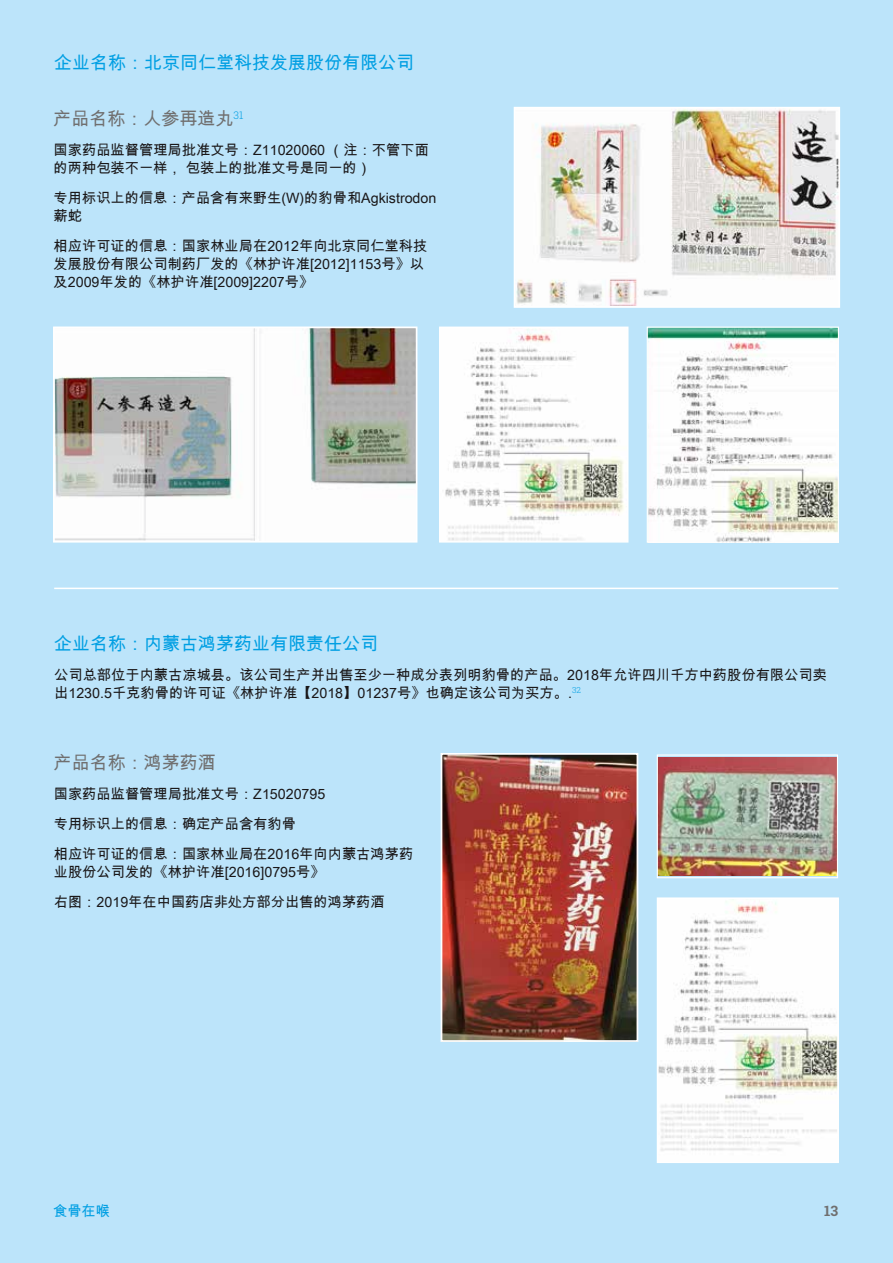
<style>
.page{position:relative;width:893px;height:1263px;background:#bce4fa}
.page>*{position:absolute;margin:0;border:0;box-sizing:border-box;transform-origin:0 0}
.t1{font:18px "Arial Unicode MS";color:#009fe3}
.t2{font:18px "Arial Unicode MS";color:#706f6f}
.t3{font:14.25px/18px "Arial Unicode MS";color:#1a1718}
.t4{font:14.25px "Arial Unicode MS";color:#009fe3}
.t5{font:700 14.25px "Roboto Slab";color:#706f6f}
</style>
<div class="page">
<img style="left:56px;top:329px;width:358px;height:211px">
<div style="left:53px;top:326px;width:364px;height:217px;border:2px solid #fff"></div>
<img style="left:517px;top:110px;width:320px;height:195px">
<div style="left:514px;top:107px;width:326px;height:201px;border:2px solid #fff"></div>
<hr style="left:54px;top:588px;width:784px;height:1px;background:#fff">
<img style="left:444px;top:756px;width:191px;height:283px">
<div style="left:441px;top:753px;width:197px;height:289px;border:2px solid #fff"></div>
<img style="left:659px;top:757px;width:177px;height:118px">
<div style="left:657px;top:754px;width:181px;height:124px;border:1px solid #fff"></div>
<img style="left:442px;top:330px;width:183px;height:210px">
<div style="left:439px;top:327px;width:189px;height:216px;border:2px solid #fff"></div>
<img style="left:649px;top:329px;width:188px;height:212px">
<div style="left:647px;top:327px;width:192px;height:216px;border:1px solid #fff"></div>
<img style="left:660px;top:900px;width:176px;height:260px">
<div style="left:657px;top:897px;width:182px;height:266px;border:2px solid #fff"></div>
<p class="t1" style="left:54px;top:50px;width:361px">企业名称：北京同仁堂科技发展股份有限公司</p>
<p class="t2" style="left:54px;top:105px;width:191px">产品名称：人参再造丸<sup>31</sup></p>
<p class="t3" style="left:54px;top:141px;width:377px">国家药品监督管理局批准文号：Z11020060 （注：不管下面的两种包装不一样， 包装上的批准文号是同一的）</p>
<p class="t3" style="left:54px;top:189px;width:384px">专用标识上的信息：产品含有来野生(W)的豹骨和Agkistrodon薪蛇</p>
<p class="t3" style="left:54px;top:237px;width:375px">相应许可证的信息：国家林业局在2012年向北京同仁堂科技发展股份有限公司制药厂发的《林护许准[2012]1153号》以及2009年发的《林护许准[2009]2207号》</p>
<p class="t1" style="left:54px;top:630px;width:325px">企业名称：内蒙古鸿茅药业有限责任公司</p>
<p class="t3" style="left:54px;top:665px;width:774px">公司总部位于内蒙古凉城县。该公司生产并出售至少一种成分表列明豹骨的产品。2018年允许四川千方中药股份有限公司卖出1230.5千克豹骨的许可证《林护许准【2018】01237号》也确定该公司为买方。.<sup>32</sup></p>
<p class="t2" style="left:54px;top:749px;width:163px">产品名称：鸿茅药酒</p>
<p class="t3" style="left:54px;top:778px;width:361px;line-height:30px">国家药品监督管理局批准文号：Z15020795<br>专用标识上的信息：确定产品含有豹骨<br>相应许可证的信息：国家林业局在2016年向内蒙古鸿茅药</p>
<p class="t3" style="left:54px;top:856px;width:332px;line-height:30px">业股份公司发的《林护许准[2016]0795号》<br>右图：2019年在中国药店非处方部分出售的鸿茅药酒</p>
<p class="t4" style="left:53px;top:1201px;width:58px">食骨在喉</p>
<p class="t5" style="left:824px;top:1201px;width:16px">13</p>
</div>
